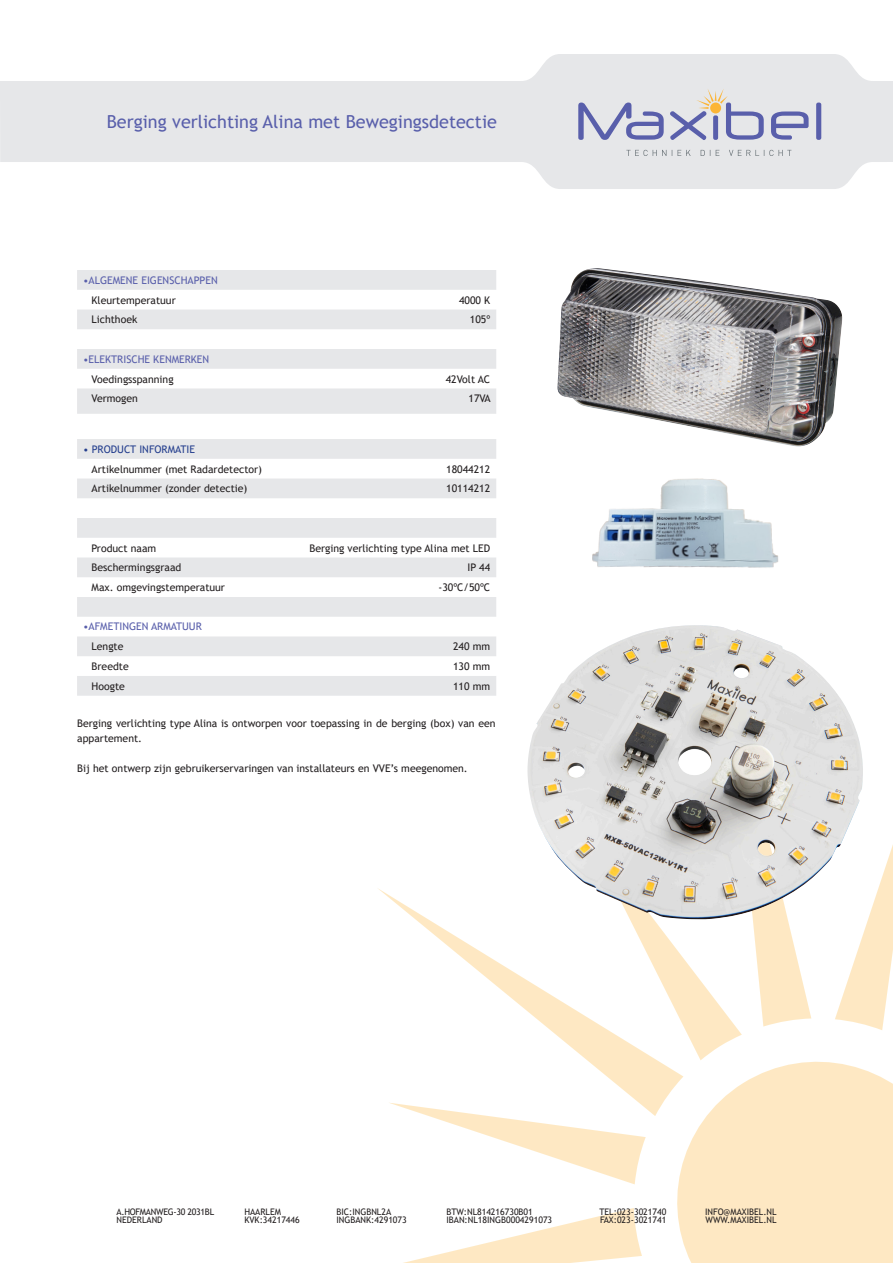
<style>
.page{position:relative;width:893px;height:1263px;background:#fff}
.page>*{position:absolute;margin:0;border:0;box-sizing:border-box;transform-origin:0 0}
.t1{font:18px "Trebuchet MS";color:#595fab}
.t2{font:10.5px/15px "Trebuchet MS";color:#231f20}
.t3{font:10.5px "Trebuchet MS";color:#595fab}
.t4{font:10.5px "Trebuchet MS";color:#253f8e}
.t5{font:9px "Trebuchet MS";color:#231f20}
.t6{font:9px "Trebuchet MS";letter-spacing:-.03em;color:#231f20}
</style>
<div class="page">
<svg style="left:0;top:54px;width:893px;height:135px;fill:#e6e7e9"></svg>
<svg style="left:677px;top:1061px;width:216px;height:202px;background:#feeaca"></svg>
<svg style="left:403px;top:1208px;width:239px;height:55px"></svg>
<svg style="left:429px;top:1116px;width:217px;height:68px"></svg>
<svg style="left:378px;top:888px;width:305px;height:228px"></svg>
<svg style="left:584px;top:920px;width:227px;height:140px"></svg>
<svg style="left:835px;top:845px;width:58px;height:185px"></svg>
<svg style="left:771px;top:111px;width:38px;height:29px"></svg>
<div style="left:816px;top:103px;width:5px;height:37px;background:#595fab;border-radius:2px"></div>
<svg style="left:578px;top:103px;width:86px;height:37px;background:#b4b6d3"></svg>
<svg style="left:670px;top:89px;width:94px;height:51px;background:#c8c8d5"></svg>
<svg style="left:626px;top:150px;width:165px;height:6px"></svg>
<svg style="left:77px;top:270px;width:419px;height:426px;fill:#e7e8e9"></svg>
<img style="left:557px;top:268px;width:285px;height:179px">
<img style="left:527px;top:625px;width:336px;height:295px">
<img style="left:592px;top:478px;width:187px;height:90px">
<p class="t1" style="left:107px;top:110px;width:392px">Berging verlichting Alina met Bewegingsdetectie</p>
<p class="t3" style="left:83px;top:273px;width:136px">•ALGEMENE EIGENSCHAPPEN</p>
<p class="t2" style="left:92px;top:292px;width:86px">Kleurtemperatuur</p>
<p class="t2" style="left:459px;top:292px;width:33px">4000 K</p>
<p class="t2" style="left:92px;top:312px;width:47px">Lichthoek</p>
<p class="t2" style="left:470px;top:312px;width:22px">105º</p>
<p class="t3" style="left:83px;top:352px;width:128px">•ELEKTRISCHE KENMERKEN</p>
<p class="t2" style="left:92px;top:371px;width:84px">Voedingsspanning</p>
<p class="t2" style="left:446px;top:371px;width:46px">42Volt AC</p>
<p class="t2" style="left:92px;top:391px;width:48px">Vermogen</p>
<p class="t2" style="left:469px;top:391px;width:24px">17VA</p>
<p class="t4" style="left:83px;top:442px;width:113px">• PRODUCT INFORMATIE</p>
<p class="t2" style="left:92px;top:461px;width:172px">Artikelnummer (met Radardetector)</p>
<p class="t2" style="left:446px;top:461px;width:46px">18044212</p>
<p class="t2" style="left:92px;top:481px;width:157px">Artikelnummer (zonder detectie)</p>
<p class="t2" style="left:446px;top:481px;width:46px">10114212</p>
<p class="t2" style="left:92px;top:540px;width:66px">Product naam</p>
<p class="t2" style="left:309px;top:540px;width:182px">Berging verlichting type Alina met LED</p>
<p class="t2" style="left:92px;top:560px;width:91px">Beschermingsgraad</p>
<p class="t2" style="left:467px;top:560px;width:24px">IP 44</p>
<p class="t2" style="left:92px;top:580px;width:135px">Max. omgevingstemperatuur</p>
<p class="t2" style="left:439px;top:580px;width:53px">-30ºC/50ºC</p>
<p class="t3" style="left:83px;top:620px;width:120px">•AFMETINGEN ARMATUUR</p>
<p class="t2" style="left:92px;top:639px;width:33px">Lengte</p>
<p class="t2" style="left:453px;top:639px;width:39px">240 mm</p>
<p class="t2" style="left:92px;top:659px;width:39px">Breedte</p>
<p class="t2" style="left:453px;top:659px;width:39px">130 mm</p>
<p class="t2" style="left:92px;top:678px;width:35px">Hoogte</p>
<p class="t2" style="left:453px;top:678px;width:39px">110 mm</p>
<p class="t2" style="left:77px;top:715px;width:420px">Berging verlichting type Alina is ontworpen voor toepassing in de berging (box) van een appartement.</p>
<p class="t2" style="left:77px;top:760px;width:392px">Bij het ontwerp zijn gebruikerservaringen van installateurs en VVE’s meegenomen.</p>
<p class="t6" style="left:117px;top:1206px;width:99px">A.HOFMANWEG-30 2031BL</p>
<p class="t5" style="left:244px;top:1206px;width:38px">HAARLEM</p>
<p class="t5" style="left:336px;top:1206px;width:56px">BIC:INGBNL2A</p>
<p class="t5" style="left:446px;top:1206px;width:88px">BTW:NL814216730B01</p>
<p class="t5" style="left:599px;top:1206px;width:68px">TEL:023-3021740</p>
<p class="t5" style="left:705px;top:1206px;width:73px">INFO@MAXIBEL.NL</p>
<p class="t5" style="left:117px;top:1214px;width:48px">NEDERLAND</p>
<p class="t5" style="left:244px;top:1214px;width:57px">KVK:34217446</p>
<p class="t5" style="left:336px;top:1214px;width:72px">INGBANK:4291073</p>
<p class="t5" style="left:446px;top:1214px;width:107px">IBAN:NL18INGB0004291073</p>
<p class="t5" style="left:600px;top:1214px;width:68px">FAX:023-3021741</p>
<p class="t5" style="left:705px;top:1214px;width:73px">WWW.MAXIBEL.NL</p>
</div>
